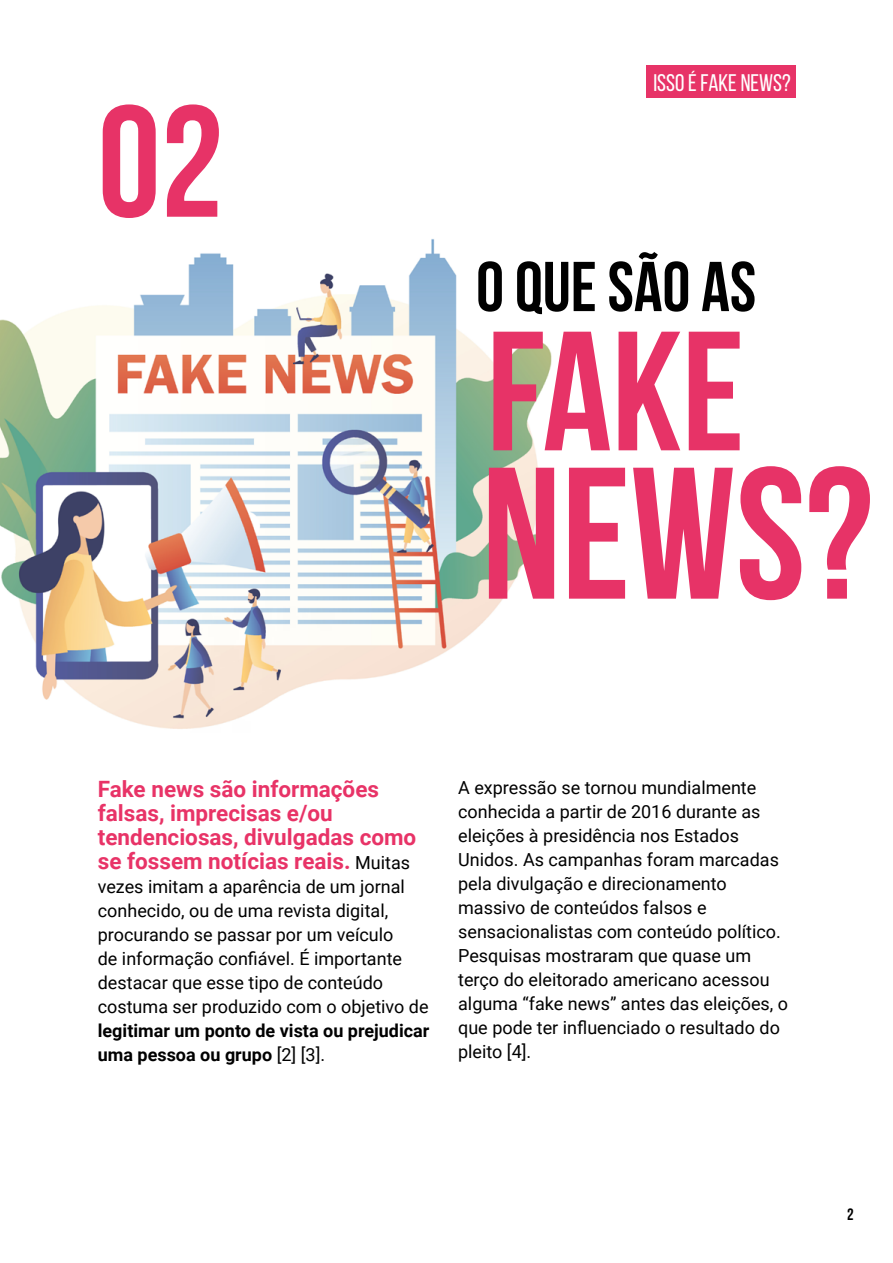
<style>
.page{position:relative;width:893px;height:1263px;background:#fff}
.page>*{position:absolute;margin:0;border:0;box-sizing:border-box;transform-origin:0 0}
.t1{font:700 187.05px "Bebas Neue";color:#e73367}
.t2{font:700 169.5px "Bebas Neue";color:#e73367}
.t3{font:700 158.55px "Bebas Neue";color:#e73367}
.t4{font:700 70.35px "Bebas Neue";color:#000}
.t5{font:24px "Bebas Neue";color:#fff}
.t6{font:700 22.5px/24px "Roboto";color:#e83367}
.t7{font:18px/24px "Roboto";color:#000}
.t8{font:700 18px/24px "Roboto";color:#000}
.t9{font:700 16.5px "Bebas Neue";color:#000}
.s1{font-weight:400;font-size:18px;color:#000}
.s2{font-weight:400}
</style>
<div class="page">
<div style="left:646px;top:65px;width:149px;height:33px;background:#e73367"></div>
<img style="left:0;top:239px;width:552px;height:490px">
<h3 class="t3" style="left:98px;top:75px;width:127px">02</h3>
<h3 class="t5" style="left:653px;top:69px;width:139px">ISSO É FAKE NEWS?</h3>
<h3 class="t4" style="left:476px;top:248px;width:281px">O QUE SÃO AS</h3>
<h2 class="t2" style="left:487px;top:299px;width:259px">FAKE</h2>
<h1 class="t1" style="left:482px;top:431px;width:393px">NEWS?</h1>
<p class="t6" style="left:98px;top:776px;width:320px">Fake news são informações falsas, imprecisas e/ou tendenciosas, divulgadas como se fossem notícias reais. <span class="s1">Muitas</span></p>
<p class="t7" style="left:98px;top:874px;width:332px">vezes imitam a aparência de um jornal conhecido, ou de uma revista digital, procurando se passar por um veículo<br>de informação confiável. É importante destacar que esse tipo de conteúdo costuma ser produzido com o objetivo de</p>
<p class="t8" style="left:98px;top:1018px;width:333px">legitimar um ponto de vista ou prejudicar uma pessoa ou grupo <span class="s2">[2] [3].</span></p>
<p class="t7" style="left:458px;top:775px;width:331px">A expressão se tornou mundialmente conhecida a partir de 2016 durante as eleições à presidência nos Estados Unidos. As campanhas foram marcadas pela divulgação e direcionamento massivo de conteúdos falsos e sensacionalistas com conteúdo político.<br>Pesquisas mostraram que quase um terço do eleitorado americano acessou alguma “fake news” antes das eleições, o que pode ter influenciado o resultado do pleito [4].</p>
<p class="t9" style="left:847px;top:1205px;width:8px">2</p>
</div>
